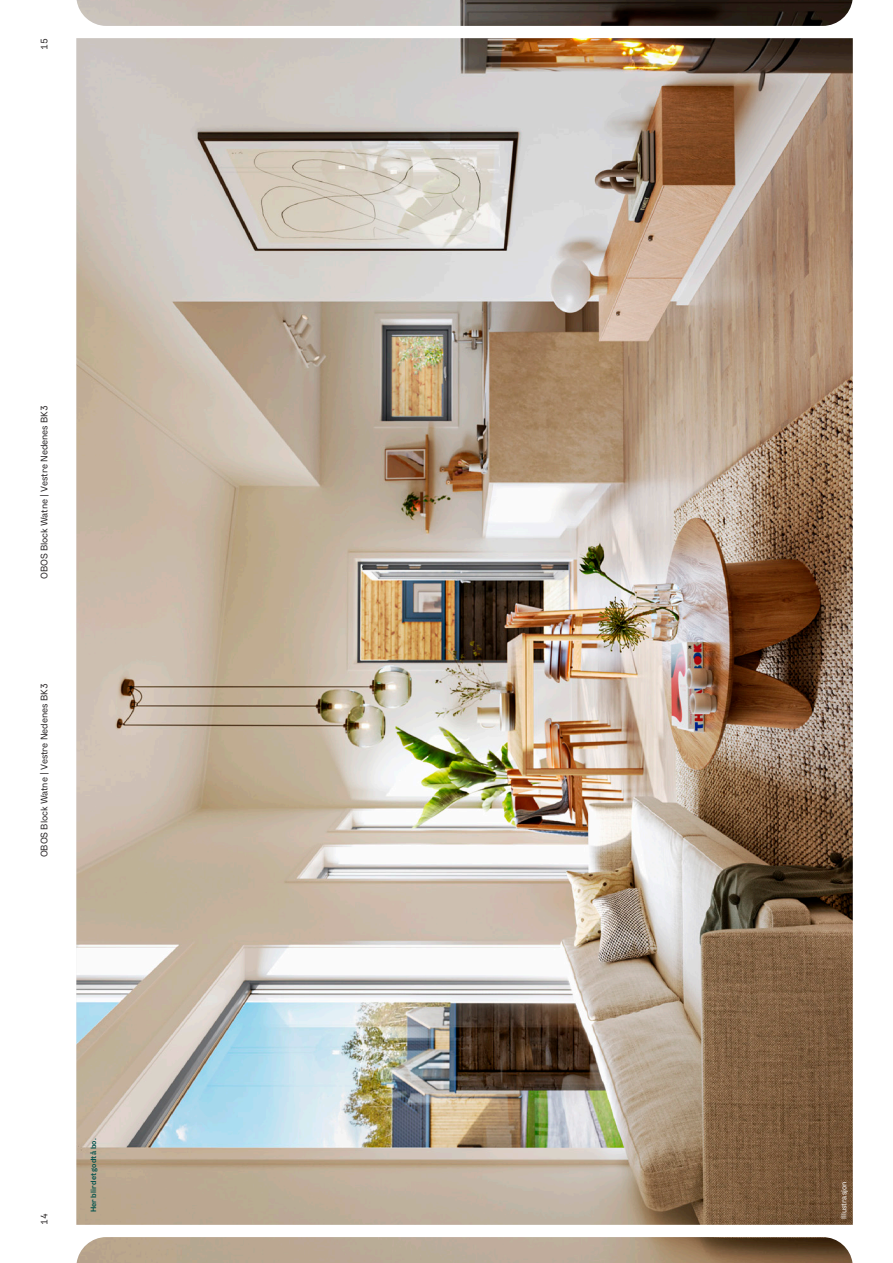
<style>
.page{position:relative;width:893px;height:1263px;background:#fff}
.page>*{position:absolute;margin:0;border:0;box-sizing:border-box;transform-origin:0 0}
.t1{font:9.6px "OBOS Text";color:#231f20}
.t2{font:600 7.65px "OBOS Text";color:#02524c}
.t3{font:7.65px "OBOS Text";color:#fff}
</style>
<div class="page">
<img style="left:76px;top:0;width:777px;height:1263px">
<p class="t1" style="left:39px;top:50px;width:13px;rotate:-90deg">15</p>
<p class="t1" style="left:40px;top:579px;width:175px;rotate:-90deg">OBOS Block Watne | Vestre Nedenes BK3</p>
<p class="t1" style="left:40px;top:857px;width:175px;rotate:-90deg">OBOS Block Watne | Vestre Nedenes BK3</p>
<p class="t1" style="left:39px;top:1225px;width:13px;rotate:-90deg">14</p>
<p class="t2" style="left:91px;top:1212px;width:75px;rotate:-90deg">Her blir det godt å bo.</p>
<p class="t3" style="left:840px;top:1219px;width:39px;rotate:-90deg">Illustrasjon</p>
</div>
